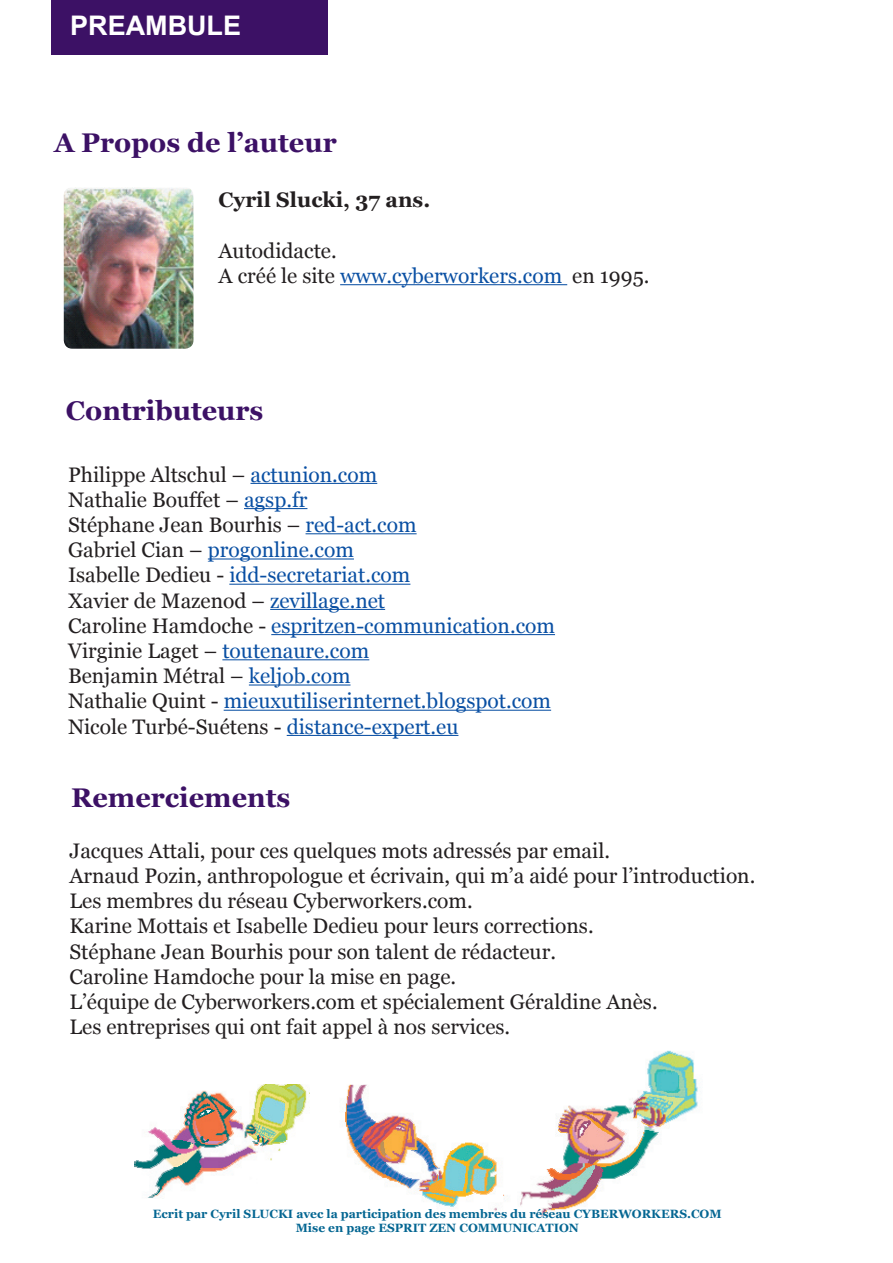
<style>
.page{position:relative;width:893px;height:1263px;background:#fff}
.page>*{position:absolute;margin:0;border:0;box-sizing:border-box;transform-origin:0 0}
.t1{font:700 27px "Georgia";color:#3c1165}
.t2{font:700 27px "Arial";color:#fff}
.t3{font:21px/25.2px "Georgia";color:#231f20}
.t4{font:21px/25.2px "Georgia";color:#094fa3}
.t5{font:700 21px "Georgia";color:#231f20}
.t6{font:700 12px/14.4px "Georgia";color:#046692;text-align:center}
.s1{color:#094fa3}
.s2{color:#231f20}
</style>
<div class="page">
<div style="left:51px;top:0;width:276px;height:54px;background:#3c1165"></div>
<img style="left:64px;top:187px;width:129px;height:162px;border-radius:9px">
<hr style="left:340px;top:284px;width:227px;height:1px;background:#094fa3">
<hr style="left:250px;top:483px;width:127px;height:1px;background:#094fa3">
<hr style="left:244px;top:508px;width:63px;height:1px;background:#094fa3">
<hr style="left:306px;top:533px;width:111px;height:1px;background:#094fa3">
<hr style="left:208px;top:558px;width:146px;height:1px;background:#094fa3">
<hr style="left:229px;top:584px;width:181px;height:1px;background:#094fa3">
<hr style="left:270px;top:609px;width:115px;height:1px;background:#094fa3">
<hr style="left:271px;top:634px;width:284px;height:1px;background:#094fa3">
<hr style="left:222px;top:659px;width:147px;height:1px;background:#094fa3">
<hr style="left:249px;top:684px;width:101px;height:1px;background:#094fa3">
<hr style="left:224px;top:710px;width:327px;height:1px;background:#094fa3">
<hr style="left:287px;top:735px;width:171px;height:1px;background:#094fa3">
<img style="left:342px;top:1085px;width:163px;height:126px">
<img style="left:135px;top:1085px;width:172px;height:114px">
<img style="left:520px;top:1050px;width:178px;height:166px">
<p class="t2" style="left:70px;top:7px;width:172px">PREAMBULE</p>
<p class="t1" style="left:54px;top:125px;width:284px">A Propos de l’auteur</p>
<p class="t5" style="left:219px;top:186px;width:213px">Cyril Slucki, 37 ans.</p>
<p class="t3" style="left:219px;top:238px;width:432px">Autodidacte.<br>A créé le site <span class="s1">www.cyberworkers.com</span> en 1995.</p>
<p class="t1" style="left:66px;top:393px;width:199px">Contributeurs</p>
<p class="t4" style="left:68px;top:462px;width:488px"><span class="s2">Philippe Altschul –</span> actunion.com<br><span class="s2">Nathalie Bouffet –</span> agsp.fr<br><span class="s2">Stéphane Jean Bourhis –</span> red-act.com<br><span class="s2">Gabriel Cian –</span> progonline.com<br><span class="s2">Isabelle Dedieu -</span> idd-secretariat.com<br><span class="s2">Xavier de Mazenod –</span> zevillage.net<br><span class="s2">Caroline Hamdoche -</span> espritzen-communication.com <span class="s2">Virginie Laget –</span> toutenaure.com<br><span class="s2">Benjamin Métral –</span> keljob.com<br><span class="s2">Nathalie Quint -</span> mieuxutiliserinternet.blogspot.com <span class="s2">Nicole Turbé-Suétens -</span> distance-expert.eu</p>
<p class="t1" style="left:71px;top:780px;width:221px">Remerciements</p>
<p class="t3" style="left:70px;top:838px;width:687px">Jacques Attali, pour ces quelques mots adressés par email.<br>Arnaud Pozin, anthropologue et écrivain, qui m’a aidé pour l’introduction.<br>Les membres du réseau Cyberworkers.com.<br>Karine Mottais et Isabelle Dedieu pour leurs corrections.<br>Stéphane Jean Bourhis pour son talent de rédacteur.<br>Caroline Hamdoche pour la mise en page.<br>L’équipe de Cyberworkers.com et spécialement Géraldine Anès.<br>Les entreprises qui ont fait appel à nos services.</p>
<p class="t6" style="left:153px;top:1207px;width:570px">Ecrit par Cyril SLUCKI avec la participation des membres du réseau CYBERWORKERS.COM<br>Mise en page ESPRIT ZEN COMMUNICATION</p>
</div>
